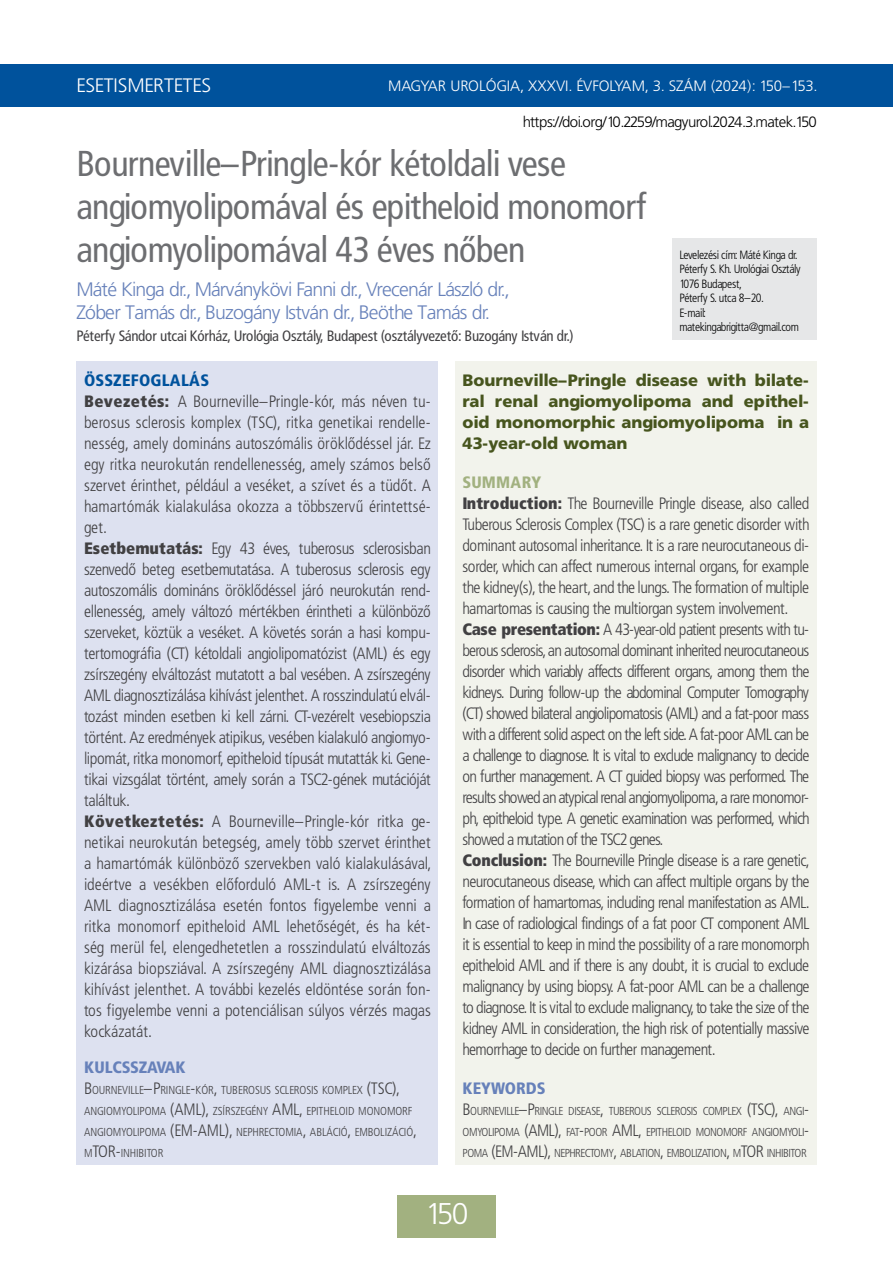
<style>
.page{position:relative;width:893px;height:1263px;background:#fff}
.page>*{position:absolute;margin:0;border:0;box-sizing:border-box;transform-origin:0 0}
.t1{font:36px/43.2px "Frutiger Cn PFL";color:#6d6e71}
.t2{font:30px "Frutiger Lt PFL";color:#fff}
.t3{font:19.5px/23.4px "Frutiger Lt PFL";color:#6781ba}
.t4{font:19.5px "Frutiger Lt PFL";letter-spacing:.04em;color:#fff}
.t5{font:16.5px/21px "Frutiger Lt Cn PFL";color:#414042}
.t6{font:16.5px/21px "Frutiger Lt Cn PFL";letter-spacing:-.02em;color:#414042}
.t7{font:16.5px/21px "Frutiger Blk PFL";letter-spacing:.01em;color:#47551e;text-align:justify}
.t8{font:16.5px "Frutiger Blk Cn PFL";letter-spacing:.01em;color:#6781ba}
.t9{font:16.5px "Frutiger Blk Cn PFL";letter-spacing:.03em;color:#00529c}
.t10{font:16.5px "Frutiger Blk Cn PFL";letter-spacing:.03em;color:#a2b180}
.t11{font:15px "Frutiger Cn PFL";color:#414042}
.t12{font:15px "Frutiger Lt PFL";letter-spacing:.04em;color:#fff}
.t13{font:15px "Frutiger Lt PFL";color:#000}
.t14{font:12px/14.4px "Frutiger Lt Cn PFL";color:#000}
.t15{font:11.55px/21px "Frutiger Lt Cn PFL";letter-spacing:.03em;color:#414042}
.s1{font-family:"Frutiger X Blk Cn PFL"}
.s2{font-size:16.5px}
</style>
<div class="page">
<div style="left:0;top:64px;width:893px;height:42px;background:#00529c"></div>
<div style="left:398px;top:1195px;width:98px;height:42px;background:#a2b180"></div>
<div style="left:672px;top:238px;width:144px;height:101px;background:#e6e7e8"></div>
<div style="left:77px;top:361px;width:361px;height:804px;background:#dde1f0"></div>
<div style="left:455px;top:361px;width:361px;height:804px;background:#f2f3ec"></div>
<p class="t4" style="left:77px;top:75px;width:135px">ESETISMERTETES</p>
<p class="t12" style="left:388px;top:77px;width:430px">MAGYAR UROLÓGIA, XXXVI. ÉVFOLYAM, 3. SZÁM (2024): 150–153.</p>
<p class="t13" style="left:523px;top:113px;width:295px">https://doi.org/10.2259/magyurol.2024.3.matek.150</p>
<h1 class="t1" style="left:77px;top:142px;width:571px">Bourneville–Pringle-kór kétoldali vese angiomyolipomával és epitheloid monomorf angiomyolipomával 43 éves nőben</h1>
<p class="t3" style="left:77px;top:277px;width:433px">Máté Kinga dr., Márványkövi Fanni dr., Vrecenár László dr.,<br>Zóber Tamás dr., Buzogány István dr., Beöthe Tamás dr.</p>
<p class="t11" style="left:77px;top:327px;width:498px">Péterfy Sándor utcai Kórház, Urológia Osztály, Budapest (osztályvezető: Buzogány István dr.)</p>
<p class="t14" style="left:679px;top:248px;width:123px">Levelezési cím: Máté Kinga dr.<br>Péterfy S. Kh. Urológiai Osztály<br>1076 Budapest,<br>Péterfy S. utca 8–20.<br>E-mail: matekingabrigitta@gmail.com</p>
<p class="t9" style="left:84px;top:370px;width:126px">ÖSSZEFOGLALÁS</p>
<p class="t5" style="left:84px;top:391px;width:348px"><span class="s1">Bevezetés:</span> A Bourneville–Pringle-kór, más néven tu&shy;berosus sclerosis komplex (TSC), ritka genetikai rendelle&shy;nesség, amely domináns autoszómális öröklődéssel jár. Ez egy ritka neurokután rendellenesség, amely számos belső szervet érinthet, például a veséket, a szívet és a tüdőt. A hamartómák kialakulása okozza a többszervű érintettsé&shy;get.<br><span class="s1">Esetbemutatás:</span> Egy 43 éves, tuberosus sclerosisban szenvedő beteg esetbemutatása. A tuberosus sclerosis egy autoszomális domináns öröklődéssel járó neurokután rend&shy;ellenesség, amely változó mértékben érintheti a különböző szerveket, köztük a veséket. A követés során a hasi kompu&shy;tertomográfia (CT) kétoldali angiolipomatózist (AML) és egy zsírszegény elváltozást mutatott a bal vesében. A zsírszegény AML diagnosztizálása kihívást jelenthet. A rosszindulatú elvál&shy;tozást minden esetben ki kell zárni. CT-vezérelt vesebiopszia történt. Az eredmények atipikus, vesében kialakuló angiomyo&shy;lipomát, ritka monomorf, epitheloid típusát mutatták ki. Gene&shy;tikai vizsgálat történt, amely során a TSC2-gének mutációját találtuk.<br><span class="s1">Következtetés:</span> A Bourneville–Pringle-kór ritka ge&shy;netikai neurokután betegség, amely több szervet érinthet a hamartómák különböző szervekben való kialakulásával, ideértve a vesékben előforduló AML-t is. A zsírszegény AML diagnosztizálása esetén fontos figyelembe venni a ritka monomorf epitheloid AML lehetőségét, és ha két&shy;ség merül fel, elengedhetetlen a rosszindulatú elváltozás kizárása biopsziával. A zsírszegény AML diagnosztizálása kihívást jelenthet. A további kezelés eldöntése során fon&shy;tos figyelembe venni a potenciálisan súlyos vérzés magas kockázatát.</p>
<p class="t8" style="left:84px;top:1057px;width:103px">KULCSSZAVAK</p>
<p class="t15" style="left:84px;top:1079px;width:334px"><span class="s2">B</span>OURNEVILLE<span class="s2">–P</span>RINGLE<span class="s2">-</span>KÓR<span class="s2">,</span> TUBEROSUS SCLEROSIS KOMPLEX <span class="s2">(TSC), </span>ANGIOMYOLIPOMA <span class="s2">(AML),</span> ZSÍRSZEGÉNY <span class="s2">AML,</span> EPITHELOID MONOMORF ANGIOMYOLIPOMA <span class="s2">(EM-AML),</span> NEPHRECTOMIA<span class="s2">,</span> ABLÁCIÓ<span class="s2">,</span> EMBOLIZÁCIÓ<span class="s2">, </span>M<span class="s2">TOR-</span>INHIBITOR</p>
<p class="t7" style="left:462px;top:369px;width:348px">Bourneville–Pringle disease with bilate&shy;ral renal angiomyolipoma and epithel&shy;oid monomorphic angiomyolipoma in a 43-year-old woman</p>
<p class="t10" style="left:462px;top:472px;width:80px">SUMMARY</p>
<p class="t6" style="left:462px;top:493px;width:348px"><span class="s1">Introduction:</span> The Bourneville Pringle disease, also called Tuberous Sclerosis Complex (TSC) is a rare genetic disorder with dominant autosomal inheritance. It is a rare neurocutaneous di&shy;sorder, which can affect numerous internal organs, for example the kidney(s), the heart, and the lungs. The formation of multiple hamartomas is causing the multiorgan system involvement.<br><span class="s1">Case presentation:</span> A 43-year-old patient presents with tu&shy;berous sclerosis, an autosomal dominant inherited neurocutaneous disorder which variably affects different organs, among them the kidneys. During follow-up the abdominal Computer Tomography (CT) showed bilateral angiolipomatosis (AML) and a fat-poor mass with a different solid aspect on the left side. A fat-poor AML can be a challenge to diagnose. It is vital to exclude malignancy to decide on further management. A CT guided biopsy was performed. The results showed an atypical renal angiomyolipoma, a rare monomor&shy;ph, epitheloid type. A genetic examination was performed, which showed a mutation of the TSC2 genes.<br><span class="s1">Conclusion:</span> The Bourneville Pringle disease is a rare genetic, neurocutaneous disease, which can affect multiple organs by the formation of hamartomas, including renal manifestation as AML.<br>In case of radiological findings of a fat poor CT component AML it is essential to keep in mind the possibility of a rare monomorph epitheloid AML and if there is any doubt, it is crucial to exclude malignancy by using biopsy. A fat-poor AML can be a challenge to diagnose. It is vital to exclude malignancy, to take the size of the kidney AML in consideration, the high risk of potentially massive hemorrhage to decide on further management.</p>
<p class="t8" style="left:462px;top:1078px;width:84px">KEYWORDS</p>
<p class="t15" style="left:462px;top:1100px;width:348px;text-align:justify"><span class="s2">B</span>OURNEVILLE<span class="s2">–P</span>RINGLE DISEASE<span class="s2">,</span> TUBEROUS SCLEROSIS COMPLEX <span class="s2">(TSC),</span> ANGI<span class="s2">-</span>OMYOLIPOMA <span class="s2">(AML),</span> FAT<span class="s2">-</span>POOR <span class="s2">AML,</span> EPITHELOID MONOMORF ANGIOMYOLI<span class="s2">-</span>POMA <span class="s2">(EM-AML),</span> NEPHRECTOMY<span class="s2">,</span> ABLATION<span class="s2">,</span> EMBOLIZATION<span class="s2">,</span> M<span class="s2">TOR</span> INHIBITOR</p>
<h2 class="t2" style="left:426px;top:1197px;width:43px">150</h2>
</div>
